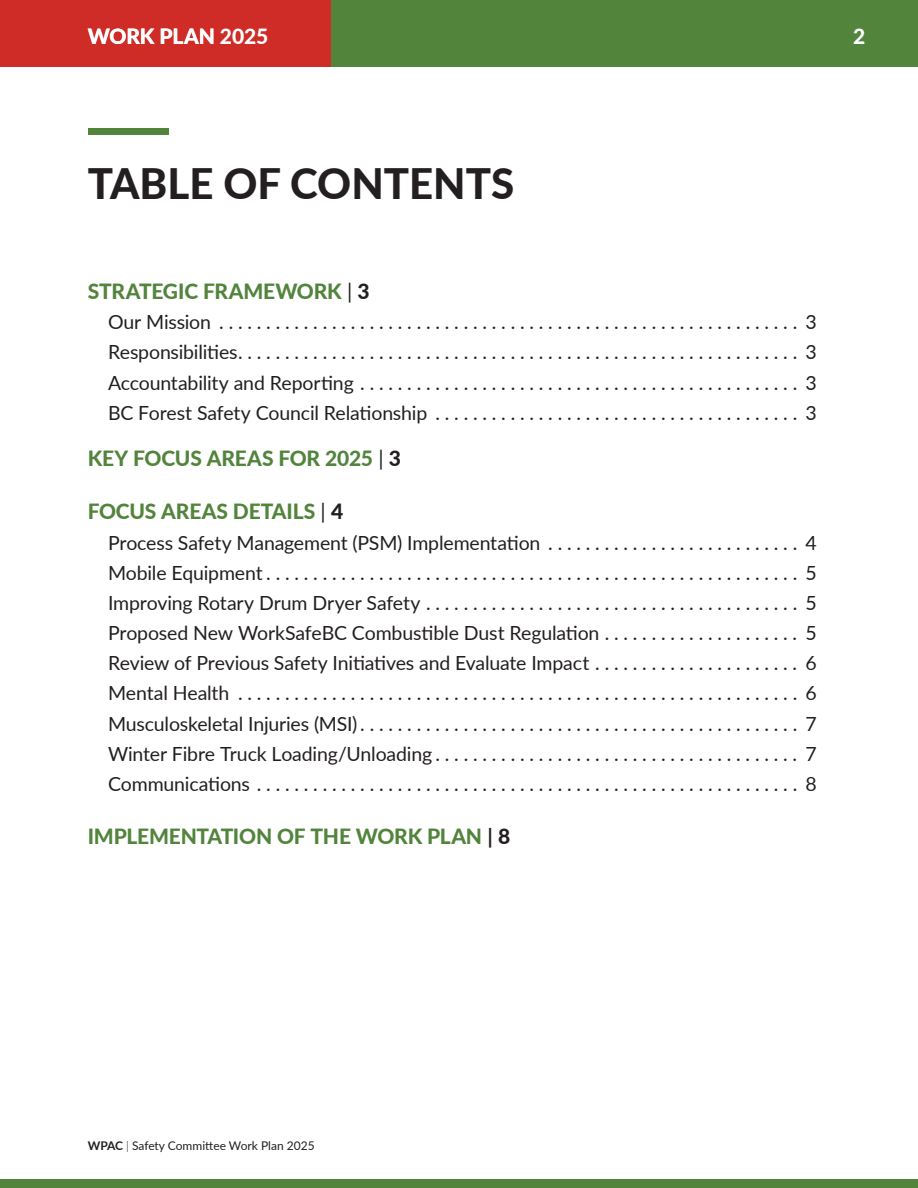
<style>
.page{position:relative;width:918px;height:1188px;background:#fff}
.page>*{position:absolute;margin:0;border:0;box-sizing:border-box;transform-origin:0 0}
.Large_Heading{font:800 42px "Lato";color:#231f20}
.Text{font:800 21px "Lato";letter-spacing:-.01em;color:#52843c}
.Subhead{font:800 21px "Lato";letter-spacing:-.005em;color:#fff}
.Text-2{font:19.5px "Lato";letter-spacing:-.01em;color:#231f20}
.t1{font:12px "Lato";color:#231f20}
.s1{font-weight:400;color:#231f20}
.s2{color:#231f20}
.s3{font-weight:700;color:#231f20}
.s4{font-weight:700}
.s5{font-weight:300}
</style>
<div class="page">
<div style="left:173px;top:0;width:745px;height:68px;background:#52843c"></div>
<div style="left:0;top:0;width:331px;height:68px;background:#cf2c27"></div>
<div style="left:0;top:1180px;width:918px;height:8px;background:#52843c"></div>
<div style="left:88px;top:128px;width:81px;height:7px;background:#52843c"></div>
<p class="Subhead" style="left:88px;top:21px;width:182px">WORK PLAN 2025</p>
<p class="Subhead" style="left:853px;top:21px;width:14px">2</p>
<p class="Large_Heading" style="left:88px;top:152px;width:428px">TABLE OF CONTENTS</p>
<p class="Text" style="left:88px;top:276px;width:283px">STRATEGIC FRAMEWORK <span class="s1">|</span> <span class="s2">3</span></p>
<p class="Text-2" style="left:108px;top:308px;width:710px">Our Mission . . . . . . . . . . . . . . . . . . . . . . . . . . . . . . . . . . . . . . . . . . . . . . . . . . . . . . . . . . . . . . 3</p>
<p class="Text-2" style="left:108px;top:338px;width:710px">Responsibilities . . . . . . . . . . . . . . . . . . . . . . . . . . . . . . . . . . . . . . . . . . . . . . . . . . . . . . . . . . . . 3</p>
<p class="Text-2" style="left:108px;top:369px;width:710px">Accountability and Reporting . . . . . . . . . . . . . . . . . . . . . . . . . . . . . . . . . . . . . . . . . . . . . . . 3</p>
<p class="Text-2" style="left:108px;top:399px;width:710px">BC Forest Safety Council Relationship . . . . . . . . . . . . . . . . . . . . . . . . . . . . . . . . . . . . . . . 3</p>
<p class="Text" style="left:88px;top:443px;width:315px">KEY FOCUS AREAS FOR 2025 <span class="s1">|</span> <span class="s2">3</span></p>
<p class="Text" style="left:88px;top:496px;width:257px">FOCUS AREAS DETAILS <span class="s1">|</span> <span class="s2">4</span></p>
<p class="Text-2" style="left:108px;top:529px;width:710px">Process Safety Management (PSM) Implementation . . . . . . . . . . . . . . . . . . . . . . . . . . . 4</p>
<p class="Text-2" style="left:108px;top:559px;width:710px">Mobile Equipment . . . . . . . . . . . . . . . . . . . . . . . . . . . . . . . . . . . . . . . . . . . . . . . . . . . . . . . . . 5</p>
<p class="Text-2" style="left:108px;top:589px;width:710px">Improving Rotary Drum Dryer Safety . . . . . . . . . . . . . . . . . . . . . . . . . . . . . . . . . . . . . . . . 5</p>
<p class="Text-2" style="left:108px;top:619px;width:710px">Proposed New WorkSafeBC Combustible Dust Regulation . . . . . . . . . . . . . . . . . . . . . 5</p>
<p class="Text-2" style="left:108px;top:649px;width:710px">Review of Previous Safety Initiatives and Evaluate Impact . . . . . . . . . . . . . . . . . . . . . . 6</p>
<p class="Text-2" style="left:108px;top:679px;width:710px">Mental Health . . . . . . . . . . . . . . . . . . . . . . . . . . . . . . . . . . . . . . . . . . . . . . . . . . . . . . . . . . . . 6</p>
<p class="Text-2" style="left:108px;top:710px;width:710px">Musculoskeletal Injuries (MSI) . . . . . . . . . . . . . . . . . . . . . . . . . . . . . . . . . . . . . . . . . . . . . . . 7</p>
<p class="Text-2" style="left:108px;top:740px;width:710px">Winter Fibre Truck Loading/Unloading . . . . . . . . . . . . . . . . . . . . . . . . . . . . . . . . . . . . . . . 7</p>
<p class="Text-2" style="left:108px;top:770px;width:710px">Communications . . . . . . . . . . . . . . . . . . . . . . . . . . . . . . . . . . . . . . . . . . . . . . . . . . . . . . . . . . 8</p>
<p class="Text" style="left:88px;top:821px;width:424px">IMPLEMENTATION OF THE WORK PLAN <span class="s3">|</span> <span class="s2">8</span></p>
<p class="t1" style="left:88px;top:1137px;width:228px"><span class="s4">WPAC</span> <span class="s5">|</span> Safety Committee Work Plan 2025</p>
</div>
